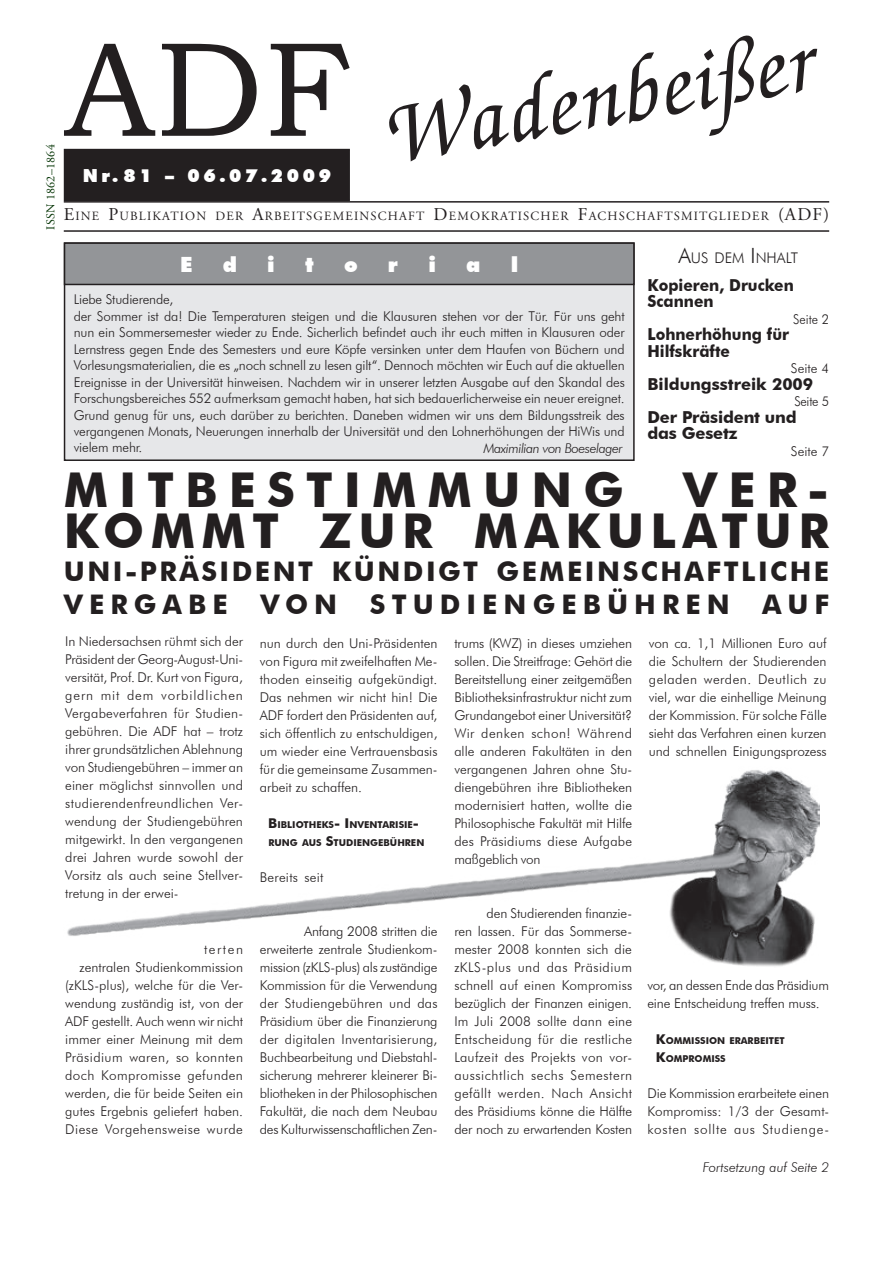
<style>
.page{position:relative;width:893px;height:1263px;background:#fff}
.page>*{position:absolute;margin:0;border:0;box-sizing:border-box;transform-origin:0 0}
.t1{font:135px "Bookman Old Style";color:#231f20}
.t2{font:italic 500 90px "Zapf Chancery";color:#231f20}
.t3{font:700 48px "Futura BT";letter-spacing:.225em;color:#231f20}
.t4{font:700 48px "Futura BT";letter-spacing:.135em;color:#231f20}
.t5{font:700 27px "Futura BT";letter-spacing:.2em;color:#231f20}
.t6{font:700 27px "Futura BT";letter-spacing:.225em;color:#231f20}
.t7{font:700 27px "Futura BT";letter-spacing:.095em;color:#231f20}
.t8{font:900 21px "Futura BT";color:#fff}
.t9{font:900 18px "Futura BT";letter-spacing:.2em;color:#fff}
.t10{font:18px "Adobe Garamond";color:#231f20}
.t11{font:700 16.5px/16.5px "Futura BT";color:#231f20;scale:.94 1}
.t12{font:700 16.5px/16.5px "Futura BT";color:#231f20}
.t13{font:300 14.7px "Futura BT";color:#231f20}
.t14{font:300 13.5px/18px "Futura BT";letter-spacing:-.01em;color:#231f20;text-align:justify}
.t15{font:italic 300 13.5px "Futura BT";letter-spacing:-.035em;color:#231f20}
.t16{font:italic 300 13.5px "Futura BT";color:#231f20}
.t17{font:300 13.5px "Futura BT";letter-spacing:.02em;color:#231f20}
.t18{font:300 13.5px "Futura BT";letter-spacing:-.01em;color:#231f20;scale:.94 1}
.t19{font:300 13.5px "Futura BT";letter-spacing:-.01em;color:#231f20;scale:.95 1}
.t20{font:12.6px "Adobe Garamond";letter-spacing:.095em;color:#231f20}
.t21{font:12px "Adobe Garamond";letter-spacing:.02em;color:#003100}
.t22{font:700 9.45px/18px "Futura BT";color:#231f20}
.s1{font-size:18px}
.s2{font-size:21px}
.s3{font-size:13.5px}
</style>
<div class="page">
<hr style="left:64px;top:230px;width:765px;height:2px;background:#231f20">
<hr style="left:64px;top:201px;width:765px;height:2px;background:#231f20">
<div style="left:65px;top:150px;width:284px;height:50px;background:#231f20"></div>
<div style="left:64px;top:149px;width:286px;height:52px;border:2px solid #231f20"></div>
<div style="left:65px;top:243px;width:569px;height:217px;background:#e6e7e9"></div>
<div style="left:64px;top:242px;width:571px;height:219px;border:2px solid #231f20"></div>
<div style="left:65px;top:243px;width:569px;height:41px;background:#939598"></div>
<div style="left:64px;top:242px;width:571px;height:43px;border:2px solid #231f20"></div>
<img style="left:67px;top:770px;width:753px;height:197px">
<p class="t21" style="left:44px;top:230px;width:87px;rotate:-90deg">ISSN 1862–1864</p>
<h1 class="t1" style="left:64px;top:2px;width:288px">ADF</h1>
<h2 class="t2" style="left:374px;top:90px;width:434px;rotate:-10deg">Wadenbeißer</h2>
<h3 class="t9" style="left:83px;top:164px;width:250px">Nr.81 – 06.07.2009</h3>
<p class="t20" style="left:64px;top:209px;width:735px"><span class="s1">E</span>INE <span class="s1">P</span>UBLIKATION DER <span class="s1">A</span>RBEITSGEMEINSCHAFT <span class="s1">D</span>EMOKRATISCHER <span class="s1">F</span>ACHSCHAFTSMITGLIEDER <span class="s1">(ADF</span></p>
<h3 class="t10" style="left:823px;top:204px;width:7px">)</h3>
<h3 class="t8" style="left:180px;top:252px;width:14px">E</h3>
<h3 class="t8" style="left:223px;top:252px;width:16px">d</h3>
<h3 class="t8" style="left:267px;top:252px;width:9px">i</h3>
<h3 class="t8" style="left:305px;top:252px;width:10px">t</h3>
<h3 class="t8" style="left:344px;top:252px;width:15px">o</h3>
<h3 class="t8" style="left:388px;top:252px;width:12px">r</h3>
<h3 class="t8" style="left:428px;top:252px;width:9px">i</h3>
<h3 class="t8" style="left:466px;top:252px;width:16px">a</h3>
<h3 class="t8" style="left:511px;top:252px;width:9px">l</h3>
<p class="t14" style="left:74px;top:291px;width:552px;line-height:16.5px;text-align:left">Liebe Studierende,<br>der Sommer ist da! Die Temperaturen steigen und die Klausuren stehen vor der Tür. Für uns geht nun ein Sommersemester wieder zu Ende. Sicherlich befindet auch ihr euch mitten in Klausuren oder Lernstress gegen Ende des Semesters und eure Köpfe versinken unter dem Haufen von Büchern und Vorlesungsmaterialien, die es „noch schnell zu lesen gilt“. Dennoch möchten wir Euch auf die aktuellen Ereignisse in der Universität hinweisen. Nachdem wir in unserer letzten Ausgabe auf den Skandal des Forschungsbereiches 552 aufmerksam gemacht haben, hat sich bedauerlicherweise ein neuer ereignet.<br>Grund genug für uns, euch darüber zu berichten. Daneben widmen wir uns dem Bildungsstreik des vergangenen Monats, Neuerungen innerhalb der Universität und den Lohnerhöhungen der HiWis und vielem mehr.</p>
<p class="t15" style="left:483px;top:439px;width:141px">Maximilian von Boeselager</p>
<p class="t13" style="left:678px;top:248px;width:121px"><span class="s2">A</span>US DEM <span class="s2">I</span>NHALT</p>
<p class="t11" style="left:647px;top:276px;width:157px">KOPIEREN, DRUCKEN<br>SCANNEN</p>
<p class="t18" style="left:793px;top:311px;width:40px">Seite 2</p>
<p class="t11" style="left:647px;top:326px;width:152px">LOHNERHÖHUNG FÜR<br>HILFSKRÄFTE</p>
<p class="t14" style="left:791px;top:359px;width:40px">Seite 4</p>
<p class="t12" style="left:647px;top:375px;width:167px">BILDUNGSSTREIK 2009</p>
<p class="t19" style="left:794px;top:393px;width:38px">Seite 5</p>
<p class="t12" style="left:647px;top:408px;width:151px">DER PRÄSIDENT UND<br>DAS GESETZ</p>
<p class="t14" style="left:791px;top:442px;width:40px">Seite 7</p>
<h3 class="t3" style="left:64px;top:461px;width:235px">MITB ESTI</h3>
<h3 class="t3" style="left:372px;top:461px;width:245px">MMUNG</h3>
<h3 class="t3" style="left:683px;top:461px;width:147px">VER-</h3>
<h3 class="t4" style="left:64px;top:501px;width:619px">KOMMT ZUR MAKULAT</h3>
<h3 class="t3" style="left:755px;top:501px;width:76px">UR</h3>
<h3 class="t5" style="left:64px;top:554px;width:155px">UNI-PRÄSID</h3>
<h3 class="t5" style="left:255px;top:554px;width:168px">ENT KÜNDIGT</h3>
<h3 class="t7" style="left:497px;top:554px;width:334px">GEMEI NSCHAFTLICHE</h3>
<h3 class="t5" style="left:64px;top:587px;width:95px">VERGAB</h3>
<h3 class="t6" style="left:212px;top:587px;width:618px">E VON ST UDI ENG EB ÜH REN AUF</h3>
<p class="t14" style="left:65px;top:632px;width:179px">In Niedersachsen rühmt sich der Präsident der Georg-August-Uni&shy;versität, Prof. Dr. Kurt von Figura, gern mit dem vorbildlichen Vergabeverfahren für Studien&shy;gebühren. Die ADF hat – trotz ihrer grundsätzlichen Ablehnung von Studiengebühren – immer an einer möglichst sinnvollen und studierendenfreundlichen Ver&shy;wendung der Studiengebühren mitgewirkt. In den vergangenen drei Jahren wurde sowohl der Vorsitz als auch seine Stellver&shy;tretung in der erwei-</p>
<p class="t14" style="left:260px;top:634px;width:179px">nun durch den Uni-Präsidenten von Figura mit zweifelhaften Me&shy;thoden einseitig aufgekündigt.<br>Das nehmen wir nicht hin! Die ADF fordert den Präsidenten auf, sich öffentlich zu entschuldigen, um wieder eine Vertrauensbasis für die gemeinsame Zusammen&shy;arbeit zu schaffen.</p>
<p class="t22" style="left:268px;top:816px;width:158px"><span class="s3">B</span>IBLIOTHEKS<span class="s3">- I</span> NVENTARISIE<span class="s3">-<br></span>RUNG AUS <span class="s3">S</span>TUDIENGEBÜHREN</p>
<p class="t17" style="left:260px;top:869px;width:65px">Bereits seit</p>
<p class="t14" style="left:65px;top:940px;width:179px;text-align:right">terten<br>zentralen Studienkommission (zKLS-plus), welche für die Ver&shy;wendung zuständig ist, von der<br>ADF gestellt. Auch wenn wir nicht immer einer Meinung mit dem<br>Präsidium waren, so konnten doch Kompromisse gefunden werden, die für beide Seiten ein gutes Ergebnis geliefert haben.<br>Diese Vorgehensweise wurde</p>
<p class="t14" style="left:260px;top:922px;width:179px;text-indent:44px">Anfang 2008 stritten die erweiterte zentrale Studienkom&shy;mission (zKLS-plus) als zuständige Kommission für die Verwendung der Studiengebühren und das Präsidium über die Finanzierung der digitalen Inventarisierung, Buchbearbeitung und Diebstahl&shy;sicherung mehrerer kleinerer Bi&shy;bliotheken in der Philosophischen Fakultät, die nach dem Neubau des Kulturwissenschaftlichen Zen-</p>
<p class="t14" style="left:454px;top:634px;width:179px">trums (KWZ) in dieses umziehen sollen. Die Streitfrage: Gehört die Bereitstellung einer zeitgemäßen Bibliotheksinfrastruktur nicht zum Grundangebot einer Universität?<br>Wir denken schon! Während alle anderen Fakultäten in den vergangenen Jahren ohne Stu&shy;diengebühren ihre Bibliotheken modernisiert hatten, wollte die Philosophische Fakultät mit Hilfe des Präsidiums diese Aufgabe maßgeblich von</p>
<p class="t14" style="left:649px;top:634px;width:179px">von ca. 1,1 Millionen Euro auf die Schultern der Studierenden geladen werden. Deutlich zu viel, war die einhellige Meinung der Kommission. Für solche Fälle sieht das Verfahren einen kurzen und schnellen Einigungsprozess</p>
<p class="t14" style="left:454px;top:904px;width:179px;text-indent:32px">den Studierenden finanzie&shy;ren lassen. Für das Sommerse&shy;mester 2008 konnten sich die zKLS-plus und das Präsidium schnell auf einen Kompromiss bezüglich der Finanzen einigen.<br>Im Juli 2008 sollte dann eine Entscheidung für die restliche Laufzeit des Projekts von vor&shy;aussichtlich sechs Semestern gefällt werden. Nach Ansicht des Präsidiums könne die Hälfte der noch zu erwartenden Kosten</p>
<p class="t14" style="left:647px;top:976px;width:183px">vor, an dessen Ende das Präsidium eine Entscheidung treffen muss.</p>
<p class="t22" style="left:656px;top:1032px;width:130px"><span class="s3">K</span>OMMISSION ERARBEITET<br><span class="s3">K</span>OMPROMISS</p>
<p class="t14" style="left:647px;top:1084px;width:183px">Die Kommission erarbeitete einen Kompromiss: 1/3 der Gesamt&shy;kosten sollte aus Studienge-</p>
<p class="t16" style="left:703px;top:1159px;width:128px">Fortsetzung auf Seite 2</p>
</div>
